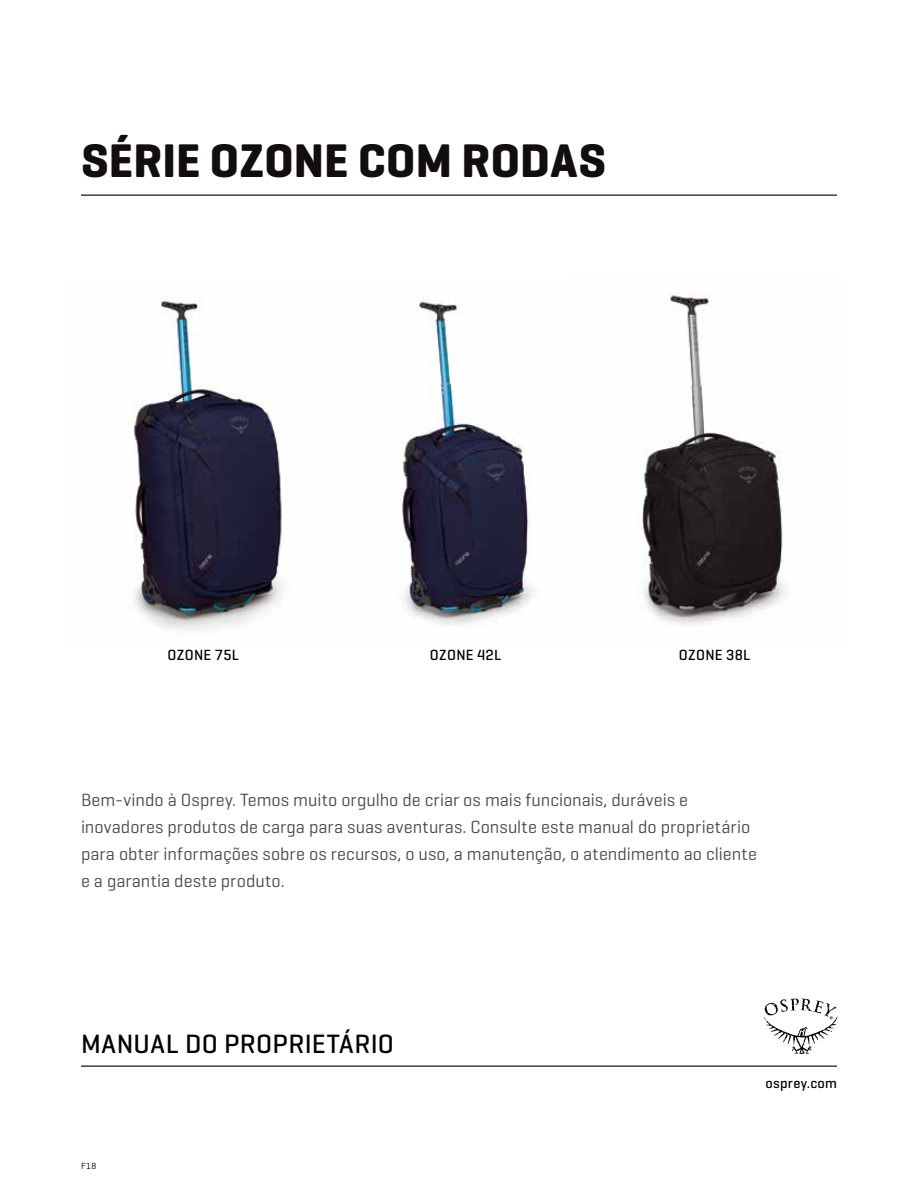
<style>
.page{position:relative;width:918px;height:1188px;background:#fff}
.page>*{position:absolute;margin:0;border:0;box-sizing:border-box;transform-origin:0 0}
.t1{font:700 48px "Geogrotesque";letter-spacing:.005em;color:#120e0e}
.t2{font:500 27px "Geogrotesque";letter-spacing:.01em;color:#000}
.t3{font:18px/27px "Geogrotesque";color:#4a4b4b}
.t4{font:500 15px "Geogrotesque";letter-spacing:.02em;color:#000}
.t5{font:500 14.25px "Geogrotesque";letter-spacing:.02em;color:#000}
.t6{font:9px "Geogrotesque";color:#000}
</style>
<div class="page">
<hr style="left:81px;top:1066px;width:756px;height:1px;background:#000">
<hr style="left:81px;top:195px;width:756px;height:1px;background:#000">
<svg style="left:764px;top:998px;width:74px;height:56px"></svg>
<img style="left:134px;top:300px;width:148px;height:331px">
<img style="left:402px;top:301px;width:131px;height:325px">
<img style="left:642px;top:294px;width:143px;height:331px">
<h1 class="t1" style="left:81px;top:130px;width:526px">SÉRIE OZONE COM RODAS</h1>
<p class="t4" style="left:167px;top:646px;width:73px">OZONE 75L</p>
<p class="t4" style="left:430px;top:646px;width:73px">OZONE 42L</p>
<p class="t4" style="left:679px;top:646px;width:73px">OZONE 38L</p>
<p class="t3" style="left:81px;top:786px;width:677px">Bem-vindo à Osprey. Temos muito orgulho de criar os mais funcionais, duráveis e inovadores produtos de carga para suas aventuras. Consulte este manual do proprietário para obter informações sobre os recursos, o uso, a manutenção, o atendimento ao cliente e a garantia deste produto.</p>
<h2 class="t2" style="left:81px;top:1027px;width:315px">MANUAL DO PROPRIETÁRIO</h2>
<p class="t6" style="left:81px;top:1160px;width:17px">F18</p>
<p class="t5" style="left:766px;top:1074px;width:73px">osprey.com</p>
</div>
